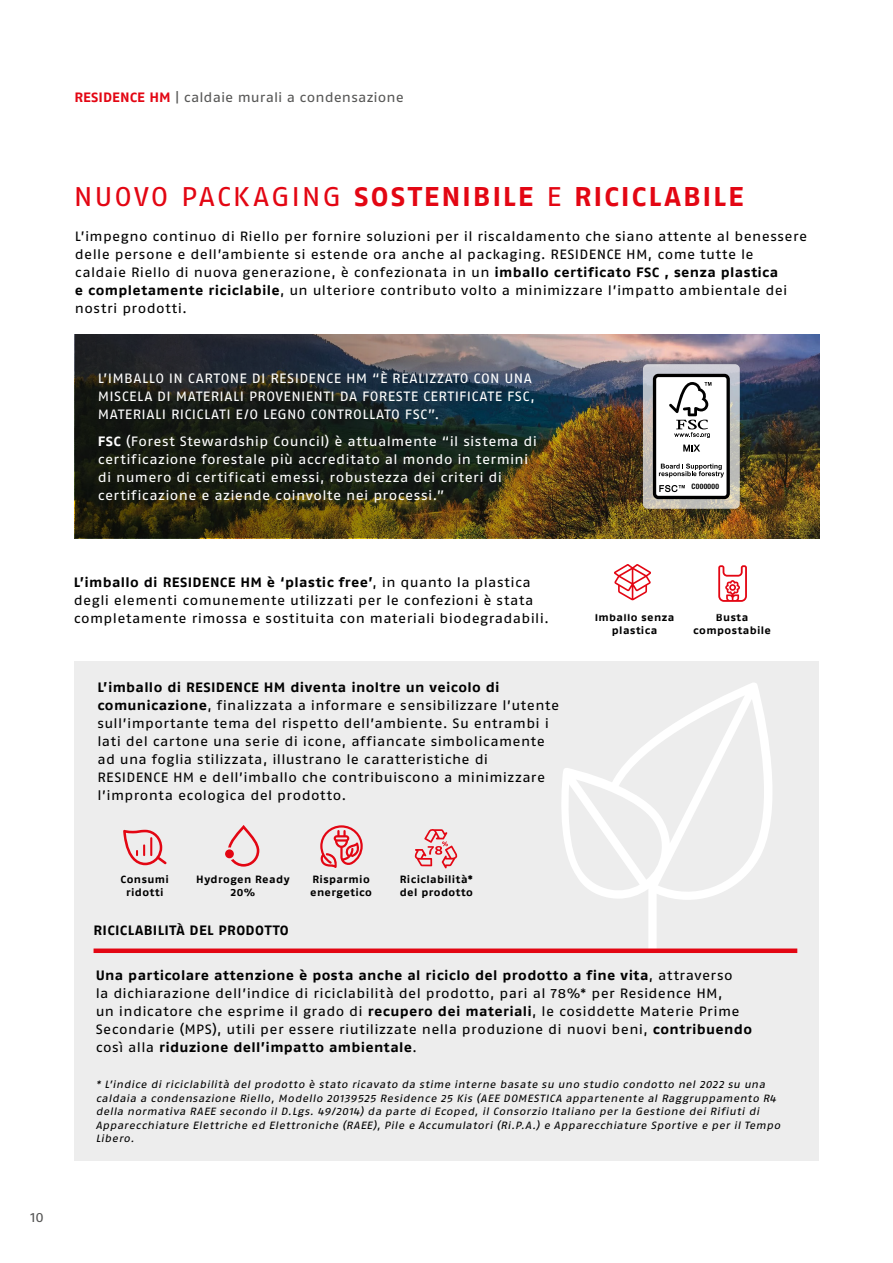
<style>
.page{position:relative;width:893px;height:1263px;background:#fff}
.page>*{position:absolute;margin:0;border:0;box-sizing:border-box;transform-origin:0 0}
.t1{font:700 27px "Fago Ex Lf";letter-spacing:.075em;color:#e30613}
.t2{font:13.5px/18px "Fago Ex Lf";letter-spacing:.025em;color:#000}
.t3{font:13.5px/18px "Fago Ex Lf";letter-spacing:.035em;color:#fff}
.t4{font:13.5px "Fago Ex Lf";letter-spacing:.005em;color:#575756}
.t5{font:700 13.5px "Fago Ex Lf";letter-spacing:.03em;color:#000}
.t6{font:italic 10.5px/13.5px "Fago Ex Lf";color:#000}
.t7{font:700 10.5px/12.6px "Fago Ex Lf";letter-spacing:.035em;color:#000;text-align:center}
.t8{font:700 condensed 7.5px "Helvetica Neue LT Pro";letter-spacing:.04em;color:#000}
.s1{font-weight:700;color:#e30613}
.s2{font-weight:400}
.s3{font-weight:700}
</style>
<div class="page">
<div style="left:74px;top:661px;width:745px;height:499px;background:#ededed"></div>
<svg style="left:561px;top:683px;width:211px;height:265px"></svg>
<img style="left:683px;top:335px;width:137px;height:203px">
<img style="left:75px;top:335px;width:608px;height:203px">
<svg style="left:643px;top:364px;width:97px;height:145px;background:#c2c1be"></svg>
<div style="left:654px;top:375px;width:74px;height:122px;background:#fff;border-radius:4px"></div>
<div style="left:653px;top:374px;width:77px;height:125px;border:3px solid #000;border-radius:4px"></div>
<svg style="left:683px;top:445px;width:17px;height:7px"></svg>
<svg style="left:669px;top:382px;width:42px;height:56px"></svg>
<svg style="left:659px;top:485px;width:26px;height:7px"></svg>
<svg style="left:659px;top:464px;width:65px;height:13px"></svg>
<svg style="left:614px;top:564px;width:37px;height:36px"></svg>
<svg style="left:718px;top:565px;width:29px;height:37px"></svg>
<svg style="left:320px;top:825px;width:43px;height:43px"></svg>
<div style="left:225px;top:849px;width:9px;height:9px;background:#e30613;border-radius:50%"></div>
<svg style="left:228px;top:825px;width:31px;height:42px"></svg>
<svg style="left:123px;top:830px;width:44px;height:35px"></svg>
<div style="left:94px;top:948px;width:703px;height:5px;background:#e30613"></div>
<svg style="left:415px;top:829px;width:42px;height:39px"></svg>
<p class="t4" style="left:74px;top:89px;width:331px"><span class="s1">RESIDENCE HM</span> | caldaie murali a condensazione</p>
<p class="t4" style="left:30px;top:1209px;width:15px">10</p>
<h1 class="t1" style="left:74px;top:181px;width:671px"><span class="s2">NUOVO PACKAGING</span> SOSTENIBILE <span class="s2">E</span> RICICLABILE</h1>
<p class="t2" style="left:75px;top:227px;width:734px">L’impegno continuo di Riello per fornire soluzioni per il riscaldamento che siano attente al benessere delle persone e dell’ambiente si estende ora anche al packaging. RESIDENCE HM, come tutte le caldaie Riello di nuova generazione, è confezionata in un <span class="s3">imballo certificato FSC , senza plastica<br>e completamente riciclabile</span>, un ulteriore contributo volto a minimizzare l’impatto ambientale dei nostri prodotti.</p>
<p class="t3" style="left:98px;top:369px;width:439px">L’IMBALLO IN CARTONE DI RESIDENCE HM “È REALIZZATO CON UNA<br>MISCELA DI MATERIALI PROVENIENTI DA FORESTE CERTIFICATE FSC,<br>MATERIALI RICICLATI E/O LEGNO CONTROLLATO FSC”.</p>
<p class="t3" style="left:98px;top:431px;width:441px"><span class="s3">FSC</span> (Forest Stewardship Council) è attualmente “il sistema di certificazione forestale più accreditato al mondo in termini di numero di certificati emessi, robustezza dei criteri di certificazione e aziende coinvolte nei processi.”</p>
<p class="t2" style="left:74px;top:572px;width:477px"><span class="s3">L’imballo di RESIDENCE HM è ‘plastic free’</span>, in quanto la plastica degli elementi comunemente utilizzati per le confezioni è stata completamente rimossa e sostituita con materiali biodegradabili.</p>
<p class="t2" style="left:97px;top:678px;width:463px"><span class="s3">L’imballo di RESIDENCE HM diventa inoltre un veicolo di comunicazione</span>, finalizzata a informare e sensibilizzare l’utente sull’importante tema del rispetto dell’ambiente. Su entrambi i lati del cartone una serie di icone, affiancate simbolicamente ad una foglia stilizzata, illustrano le caratteristiche di RESIDENCE HM e dell’imballo che contribuiscono a minimizzare l’impronta ecologica del prodotto.</p>
<p class="t7" style="left:121px;top:873px;width:50px">Consumi ridotti</p>
<p class="t7" style="left:196px;top:873px;width:95px">Hydrogen Ready<br>20%</p>
<p class="t7" style="left:310px;top:873px;width:63px;text-align:left">Risparmio energetico</p>
<p class="t7" style="left:400px;top:873px;width:75px;text-align:left">Riciclabilità* del prodotto</p>
<p class="t5" style="left:94px;top:922px;width:197px">RICICLABILITÀ DEL PRODOTTO</p>
<p class="t8" style="left:692px;top:482px;width:29px">C000000</p>
<p class="t7" style="left:595px;top:611px;width:81px">Imballo senza plastica</p>
<p class="t7" style="left:693px;top:611px;width:79px">Busta compostabile</p>
<p class="t2" style="left:96px;top:966px;width:658px"><span class="s3">Una particolare attenzione è posta anche al riciclo del prodotto a fine vita</span>, attraverso<br>la dichiarazione dell’indice di riciclabilità del prodotto, pari al 78%* per Residence HM,<br>un indicatore che esprime il grado di <span class="s3">recupero dei materiali</span>, le cosiddette Materie Prime Secondarie (MPS), utili per essere riutilizzate nella produzione di nuovi beni, <span class="s3">contribuendo </span>così alla <span class="s3">riduzione dell’impatto ambientale</span>.</p>
<p class="t6" style="left:96px;top:1077px;width:688px">* L’indice di riciclabilità del prodotto è stato ricavato da stime interne basate su uno studio condotto nel 2022 su una caldaia a condensazione Riello, Modello 20139525 Residence 25 Kis (AEE DOMESTICA appartenente al Raggruppamento R4 della normativa RAEE secondo il D.Lgs. 49/2014) da parte di Ecoped, il Consorzio Italiano per la Gestione dei Rifiuti di Apparecchiature Elettriche ed Elettroniche (RAEE), Pile e Accumulatori (Ri.P.A.) e Apparecchiature Sportive e per il Tempo Libero.</p>
</div>
